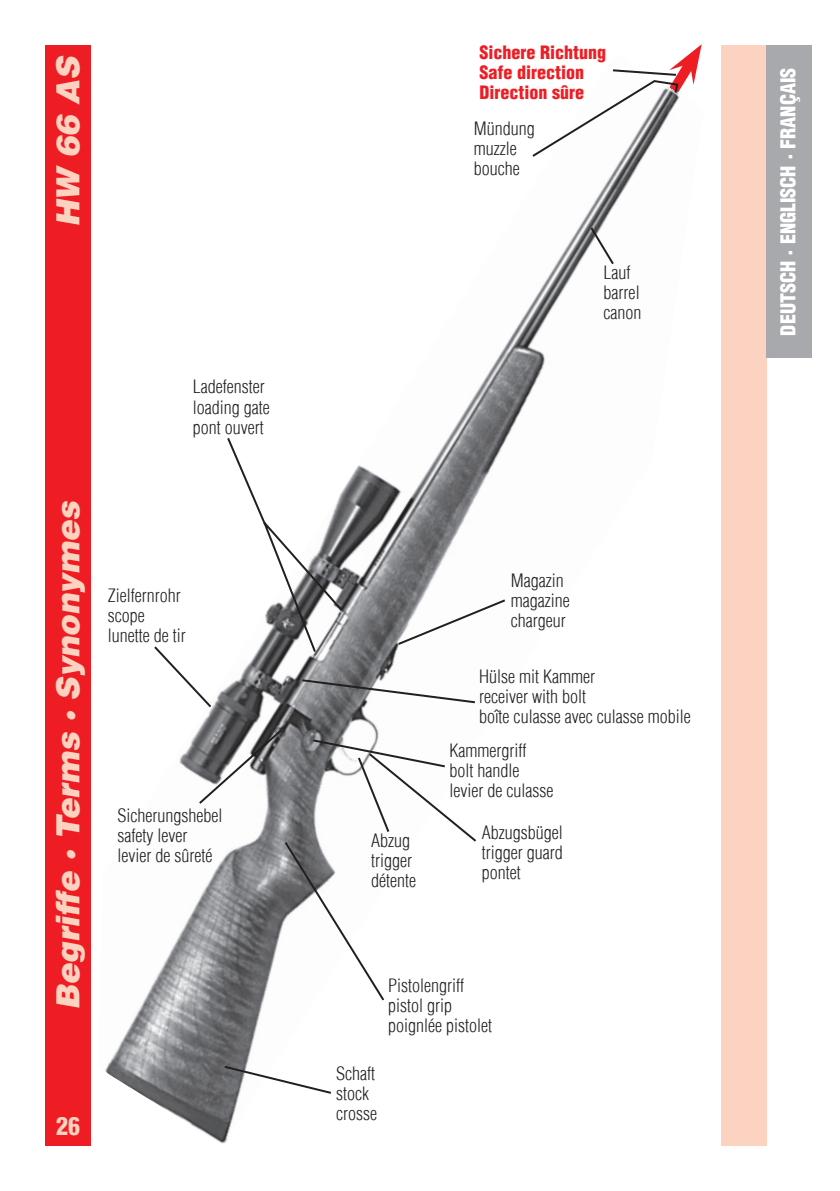
<style>
.page{position:relative;width:840px;height:1191px;background:#fff}
.page>*{position:absolute;margin:0;border:0;box-sizing:border-box;transform-origin:0 0}
.t1{font:italic 900 32px "Helvetica LT";color:#fcd2c0}
.t2{font:900 condensed 24px "Helvetica LT";color:#fcd2c0}
.t3{font:900 condensed 20px "Helvetica LT";color:#fff}
.t4{font:300 condensed 18px/20px "Helvetica LT";color:#231f20}
.t5{font:900 condensed 18px/20px "Helvetica LT";color:#ee1d23}
</style>
<div class="page">
<div style="left:45px;top:495px;width:46px;height:650px;background:#ee1d23"></div>
<div style="left:45px;top:45px;width:46px;height:450px;background:#ee1d23"></div>
<div style="left:720px;top:45px;width:45px;height:1100px;background:#fcd2c0"></div>
<div style="left:765px;top:45px;width:46px;height:313px;background:#a8a9ad"></div>
<img style="left:105px;top:159px;width:537px;height:985px">
<svg style="left:532px;top:44px;width:170px;height:115px"></svg>
<svg style="left:588px;top:225px;width:27px;height:41px"></svg>
<svg style="left:225px;top:436px;width:119px;height:218px"></svg>
<svg style="left:152px;top:644px;width:61px;height:65px"></svg>
<svg style="left:222px;top:1064px;width:111px;height:31px"></svg>
<svg style="left:197px;top:727px;width:281px;height:275px"></svg>
<svg style="left:300px;top:678px;width:177px;height:26px"></svg>
<svg style="left:396px;top:598px;width:111px;height:48px"></svg>
<h1 class="t1" style="left:56px;top:227px;width:172px;rotate:-90deg">HW 66 AS</h1>
<p class="t4" style="left:193px;top:377px;width:78px">Ladefenster loading gate pont ouvert</p>
<h1 class="t1" style="left:56px;top:1010px;width:510px;rotate:-90deg">Begriffe · Terms · Synonymes</h1>
<p class="t4" style="left:108px;top:585px;width:79px">Zielfernrohr scope lunette de tir</p>
<p class="t4" style="left:117px;top:805px;width:106px">Sicherungshebel safety lever levier de sûreté</p>
<h2 class="t2" style="left:56px;top:1112px;width:26px">26</h2>
<p class="t5" style="left:479px;top:42px;width:128px">Sichere Richtung<br>Safe direction<br>Direction sûre</p>
<p class="t4" style="left:473px;top:119px;width:62px">Mündung muzzle bouche</p>
<p class="t4" style="left:603px;top:263px;width:39px">Lauf barrel canon</p>
<p class="t4" style="left:510px;top:570px;width:60px">Magazin magazine chargeur</p>
<p class="t4" style="left:479px;top:666px;width:213px">Hülse mit Kammer<br>receiver with bolt<br>boîte culasse avec culasse mobile</p>
<p class="t4" style="left:371px;top:831px;width:46px">Abzug trigger détente</p>
<p class="t4" style="left:449px;top:740px;width:105px">Kammergriff bolt handle levier de culasse</p>
<p class="t4" style="left:481px;top:822px;width:82px;text-align:justify">Abzugsbügel trigger guard pontet</p>
<p class="t4" style="left:388px;top:975px;width:105px">Pistolengriff pistol grip poignlée pistolet</p>
<p class="t4" style="left:336px;top:1063px;width:43px">Schaft stock crosse</p>
<p class="t3" style="left:775px;top:335px;width:269px;rotate:-90deg">DEUTSCH · ENGLISCH · FRANÇAIS</p>
</div>
